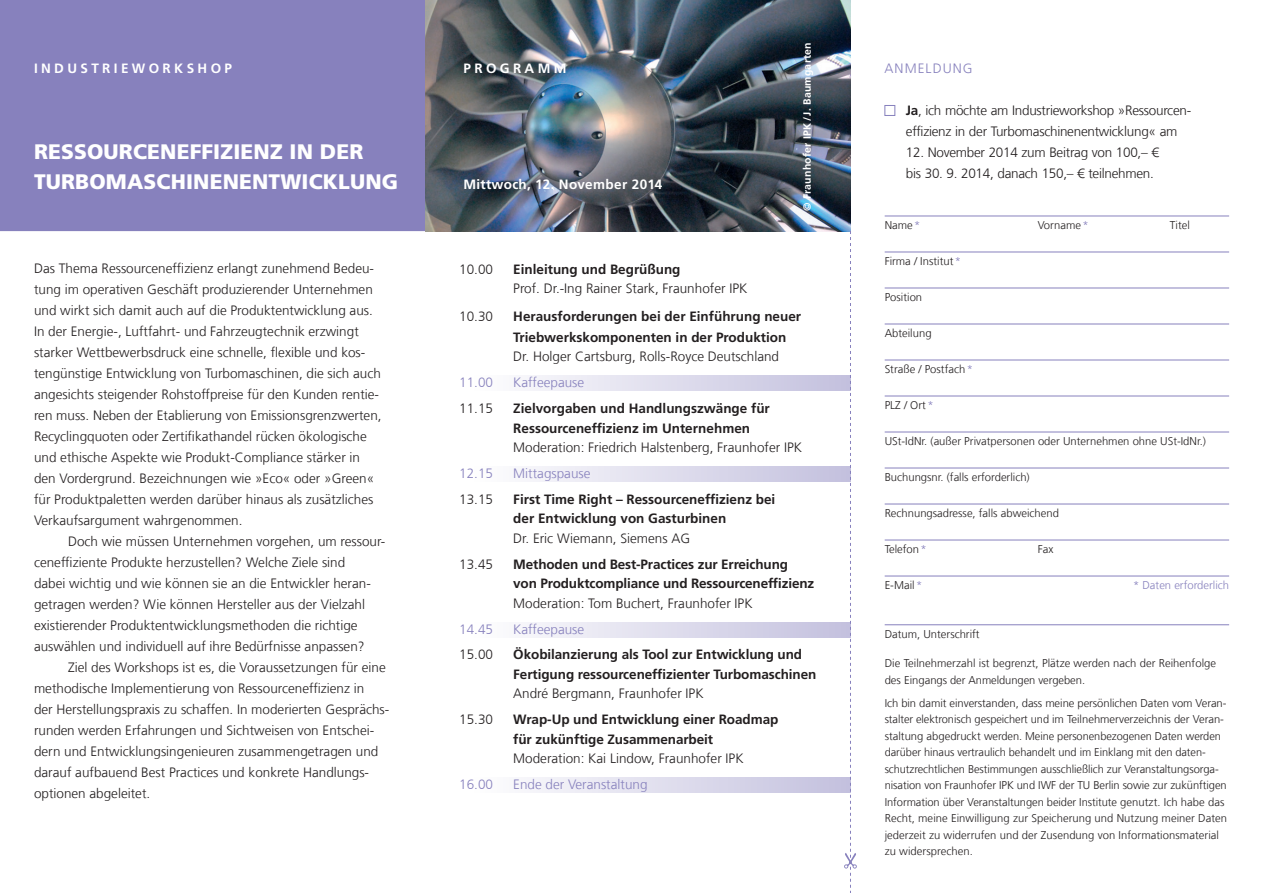
<style>
.page{position:relative;width:1263px;height:893px;background:#fff}
.page>*{position:absolute;margin:0;border:0;box-sizing:border-box;transform-origin:0 0}
.t1{font:900 21px/30px "Frutiger LT Com";letter-spacing:.005em;color:#fff}
.t2{font:300 13.5px/21px "Frutiger LT Com";color:#231f20}
.t3{font:700 13.5px/19.5px "Frutiger LT Com";letter-spacing:-.005em;color:#231f20}
.t4{font:300 13.5px/21px "Frutiger LT Com";letter-spacing:-.02em;color:#231f20}
.t5{font:300 13.5px "Frutiger LT Com";color:#8781bd}
.t6{font:700 13.5px "Frutiger LT Com";letter-spacing:.25em;color:#fff}
.t7{font:700 13.5px "Frutiger LT Com";letter-spacing:.02em;color:#fff}
.t8{font:300 11.25px/16.5px "Frutiger LT Com";color:#231f20}
.t9{font:300 11.25px "Frutiger LT Com";color:#8781bd}
.t10{font:700 10.5px "Frutiger LT Com";letter-spacing:.02em;color:#fff}
.s1{font-weight:700}
.s2{color:#8781bd}
</style>
<div class="page">
<div style="left:0;top:0;width:425px;height:231px;background:#8781bd"></div>
<img style="left:425px;top:0;width:425px;height:231px">
<svg style="left:844px;top:231px;width:13px;height:662px"></svg>
<div style="left:425px;top:375px;width:425px;height:16px;background:linear-gradient(to right,#fff,#c4c1de)"></div>
<div style="left:425px;top:466px;width:425px;height:16px;background:linear-gradient(to right,#fff,#c4c1de)"></div>
<div style="left:425px;top:622px;width:425px;height:16px;background:linear-gradient(to right,#fff,#c4c1de)"></div>
<div style="left:425px;top:777px;width:425px;height:16px;background:linear-gradient(to right,#fff,#c4c1de)"></div>
<hr style="left:885px;top:216px;width:344px;height:1px;background:#8781bd">
<hr style="left:885px;top:252px;width:344px;height:1px;background:#8781bd">
<hr style="left:885px;top:288px;width:344px;height:1px;background:#8781bd">
<hr style="left:885px;top:324px;width:344px;height:1px;background:#8781bd">
<hr style="left:885px;top:360px;width:344px;height:1px;background:#8781bd">
<hr style="left:885px;top:396px;width:344px;height:1px;background:#8781bd">
<hr style="left:885px;top:432px;width:344px;height:1px;background:#8781bd">
<hr style="left:885px;top:468px;width:344px;height:1px;background:#8781bd">
<hr style="left:885px;top:504px;width:344px;height:1px;background:#8781bd">
<hr style="left:885px;top:540px;width:344px;height:1px;background:#8781bd">
<hr style="left:885px;top:576px;width:344px;height:1px;background:#8781bd">
<hr style="left:885px;top:624px;width:344px;height:1px;background:#8781bd">
<div style="left:884px;top:105px;width:11px;height:11px;background:#fff;border:1px solid #8781bd"></div>
<p class="t6" style="left:34px;top:61px;width:198px">indu str iew or kshop</p>
<p class="t6" style="left:463px;top:61px;width:105px">prog ramm</p>
<h1 class="t1" style="left:34px;top:137px;width:366px">RESSOURCENEFFIZIENZ IN DER<br>TURBOMASCHINENENTWICKLUNG</h1>
<p class="t7" style="left:463px;top:176px;width:200px">M ittwoch, 12. November 2014</p>
<p class="t10" style="left:801px;top:211px;width:170px;rotate:-90deg">© Fraunhofer IPK /J. Baumgarten</p>
<p class="t2" style="left:34px;top:258px;width:349px">Das Thema Ressourceneffizienz erlangt zunehmend Bedeu&shy;tung im operativen Geschäft produzierender Unternehmen und wirkt sich damit auch auf die Produktentwicklung aus.<br>In der Energie-, Luftfahrt- und Fahrzeugtechnik erzwingt starker Wettbewerbsdruck eine schnelle, flexible und kos&shy;tengünstige Entwicklung von Turbomaschinen, die sich auch angesichts steigender Rohstoffpreise für den Kunden rentie&shy;ren muss. Neben der Etablierung von Emissionsgrenzwerten, Recyclingquoten oder Zertifikathandel rücken ökologische und ethische Aspekte wie Produkt-Compliance stärker in den Vordergrund. Bezeichnungen wie »Eco« oder »Green« für Produktpaletten werden darüber hinaus als zusätzliches Verkaufsargument wahrgenommen.</p>
<p class="t2" style="left:34px;top:531px;width:353px;text-indent:34px">Doch wie müssen Unternehmen vorgehen, um ressour&shy;ceneffiziente Produkte herzustellen? Welche Ziele sind<br>dabei wichtig und wie können sie an die Entwickler heran&shy;getragen werden? Wie können Hersteller aus der Vielzahl existierender Produktentwicklungsmethoden die richtige auswählen und individuell auf ihre Bedürfnisse anpassen?</p>
<p class="t2" style="left:34px;top:657px;width:357px;text-indent:34px">Ziel des Workshops ist es, die Voraussetzungen für eine methodische Implementierung von Ressourceneffizienz in<br>der Herstellungspraxis zu schaffen. In moderierten Gesprächs&shy;runden werden Erfahrungen und Sichtweisen von Entschei&shy;dern und Entwicklungsingenieuren zusammengetragen und darauf aufbauend Best Practices und konkrete Handlungs&shy;optionen abgeleitet.</p>
<p class="t2" style="left:459px;top:259px;width:35px">10.00</p>
<p class="t3" style="left:513px;top:260px;width:169px">Einleitung und Begrüßung</p>
<p class="t2" style="left:513px;top:278px;width:234px">Prof. Dr.-Ing Rainer Stark, Fraunhofer IPK</p>
<p class="t2" style="left:459px;top:306px;width:35px">10.30</p>
<p class="t3" style="left:513px;top:306px;width:289px">Herausforderungen bei der Einführung neuer</p>
<p class="t3" style="left:459px;top:327px;width:22px">T</p>
<p class="t3" style="left:519px;top:327px;width:268px">riebwerkskomponenten in der Produktion</p>
<p class="t2" style="left:513px;top:346px;width:267px">Dr. Holger Cartsburg, Rolls-Royce Deutschland</p>
<p class="t5" style="left:459px;top:375px;width:45px">11.00 K</p>
<p class="t5" style="left:521px;top:375px;width:64px">affeepause</p>
<p class="t2" style="left:459px;top:398px;width:35px">11.15</p>
<p class="t3" style="left:513px;top:399px;width:258px">Zielvorgaben und Handlungszwänge für<br>Ressourceneffizienz im Unternehmen</p>
<p class="t2" style="left:513px;top:437px;width:289px">Moderation: Friedrich Halstenberg, Fraunhofer IPK</p>
<p class="t5" style="left:459px;top:465px;width:35px">12.15</p>
<p class="t5" style="left:513px;top:465px;width:79px">Mittagspause</p>
<p class="t2" style="left:459px;top:489px;width:35px">13.15</p>
<p class="t3" style="left:513px;top:489px;width:264px">First Time Right – Ressourceneffizienz bei der Entwicklung von Gasturbinen</p>
<p class="t2" style="left:513px;top:528px;width:178px">Dr. Eric Wiemann, Siemens AG</p>
<p class="t2" style="left:459px;top:554px;width:35px">13.45</p>
<p class="t3" style="left:513px;top:554px;width:302px">Methoden und Best-Practices zur Erreichung von Produktcompliance und Ressourceneffizienz</p>
<p class="t2" style="left:513px;top:593px;width:239px">Moderation: Tom Buchert, Fraunhofer IPK</p>
<p class="t5" style="left:459px;top:621px;width:45px">14.45 K</p>
<p class="t5" style="left:521px;top:621px;width:64px">affeepause</p>
<p class="t2" style="left:459px;top:644px;width:35px">15.00</p>
<p class="t3" style="left:513px;top:645px;width:305px">Ökobilanzierung als Tool zur Entwicklung und<br>Fertigung ressourceneffizienter Turbomaschinen</p>
<p class="t2" style="left:513px;top:683px;width:190px">André Bergmann, Fraunhofer IPK</p>
<p class="t2" style="left:459px;top:709px;width:35px">15.30</p>
<p class="t3" style="left:513px;top:710px;width:267px">Wrap-Up und Entwicklung einer Roadmap für zukünftige Zusammenarbeit</p>
<p class="t2" style="left:513px;top:748px;width:230px">Moderation: Kai Lindow, Fraunhofer IPK</p>
<p class="t5" style="left:459px;top:777px;width:35px">16.00</p>
<p class="t5" style="left:513px;top:777px;width:136px">Ende der Veranstaltung</p>
<p class="t5" style="left:884px;top:61px;width:31px">anmeldu</p>
<p class="t5" style="left:953px;top:61px;width:19px">ng</p>
<p class="t4" style="left:906px;top:100px;width:286px"><span class="s1">Ja</span>, ich möchte am Industrieworkshop »Ressourcen&shy;effizienz in der Turbomaschinenentwicklung« am</p>
<p class="t4" style="left:906px;top:142px;width:254px">12. November 2014 zum Beitrag von 100,– € bis 30. 9. 2014, danach 150,– € teilnehmen.</p>
<p class="t8" style="left:885px;top:217px;width:37px">Name<span class="s2">*</span></p>
<p class="t8" style="left:1038px;top:217px;width:52px">Vorname<span class="s2">*</span></p>
<p class="t8" style="left:1170px;top:217px;width:22px">Titel</p>
<p class="t8" style="left:885px;top:253px;width:78px">Firma / Institut<span class="s2">*</span></p>
<p class="t8" style="left:885px;top:289px;width:39px">Position</p>
<p class="t8" style="left:885px;top:325px;width:48px">Abteilung</p>
<p class="t8" style="left:885px;top:361px;width:90px">Straße / Postfach<span class="s2">*</span></p>
<p class="t8" style="left:885px;top:397px;width:50px">PLZ / Ort<span class="s2">*</span></p>
<p class="t8" style="left:885px;top:433px;width:323px">USt-IdNr. (außer Privatpersonen oder Unternehmen ohne USt-IdNr.)</p>
<p class="t8" style="left:885px;top:469px;width:147px">Buchungsnr. (falls erforderlich)</p>
<p class="t8" style="left:885px;top:505px;width:176px">Rechnungsadresse, falls abweichend</p>
<p class="t8" style="left:885px;top:541px;width:44px">Telefon<span class="s2">*</span></p>
<p class="t8" style="left:1038px;top:541px;width:17px">Fax</p>
<p class="t8" style="left:885px;top:577px;width:39px">E-Mail<span class="s2">*</span></p>
<p class="t9" style="left:1133px;top:579px;width:98px">* Daten erforderlich</p>
<p class="t8" style="left:885px;top:626px;width:96px">Datum, Unterschrift</p>
<p class="t8" style="left:885px;top:655px;width:333px">Die Teilnehmerzahl ist begrenzt, Plätze werden nach der Reihenfolge des Eingangs der Anmeldungen vergeben.</p>
<p class="t8" style="left:885px;top:694px;width:344px">Ich bin damit einverstanden, dass meine persönlichen Daten vom Veran&shy;stalter elektronisch gespeichert und im Teilnehmerverzeichnis der Veran&shy;staltung abgedruckt werden. Meine personenbezogenen Daten werden darüber hinaus vertraulich behandelt und im Einklang mit den daten&shy;schutzrechtlichen Bestimmungen ausschließlich zur Veranstaltungsorga&shy;nisation von Fraunhofer IPK und IWF der TU Berlin sowie zur zukünftigen Information über Veranstaltungen beider Institute genutzt. Ich habe das Recht, meine Einwilligung zur Speicherung und Nutzung meiner Daten jederzeit zu widerrufen und der Zusendung von Informationsmaterial zu widersprechen.</p>
</div>
